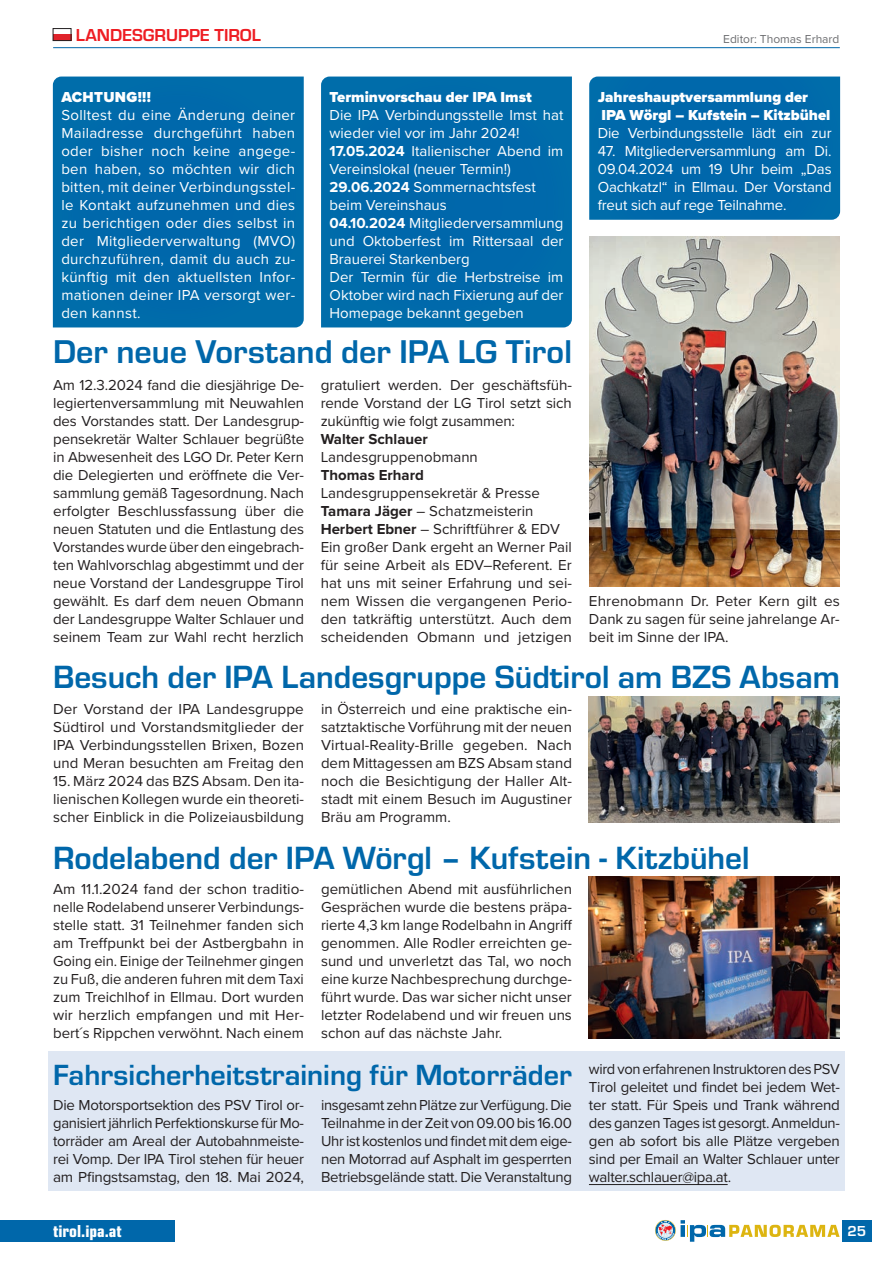
<style>
.page{position:relative;width:893px;height:1263px;background:#fff}
.page>*{position:absolute;margin:0;border:0;box-sizing:border-box;transform-origin:0 0}
.t1{font:700 34.2px "Eurostile";color:#0067aa}
.t2{font:700 33.3px "Eurostile";color:#0067aa}
.t3{font:700 30.3px "Eurostile";color:#0067aa}
.t4{font:700 18px "Eurostile";color:#ee1d23}
.t5{font:18px "Eurostile Con Hea";color:#fff}
.t6{font:15px/18px "Proxima Nova";color:#231f20;text-align:justify}
.t7{font:15px/18px "Proxima Nova";color:#fff;text-align:justify}
.t8{font:900 15px/18px "Proxima Nova";color:#fff}
.t9{font:700 15px "Proxima Nova";color:#231f20}
.t10{font:900 15px "Proxima Nova";letter-spacing:.02em;color:#fff}
.t11{font:700 15px "Eurostile";color:#fff}
.t12{font:12px "Proxima Nova";color:#6c6d70}
.s1{font-weight:700}
</style>
<div class="page">
<svg style="left:655px;top:1220px;width:184px;height:22px"></svg>
<hr style="left:53px;top:47px;width:787px;height:1px;background:#0067aa">
<img style="left:589px;top:237px;width:251px;height:350px">
<div style="left:48px;top:1051px;width:796px;height:140px;background:#dfe7f3"></div>
<div style="left:842px;top:1220px;width:30px;height:22px;background:#0067aa"></div>
<div style="left:0;top:1220px;width:175px;height:22px;background:#0067aa"></div>
<div style="left:53px;top:35px;width:18px;height:6px;background:#e0232b"></div>
<div style="left:53px;top:28px;width:18px;height:13px;border:1px solid #231f20"></div>
<div style="left:321px;top:77px;width:251px;height:250px;background:#0069ab"></div>
<div style="left:589px;top:77px;width:251px;height:143px;background:#0068ab"></div>
<div style="left:53px;top:77px;width:251px;height:250px;background:#0069ab"></div>
<img style="left:589px;top:876px;width:251px;height:162px">
<hr style="left:589px;top:1184px;width:139px;height:1px;background:#231f20">
<img style="left:589px;top:696px;width:251px;height:126px">
<p class="t4" style="left:76px;top:22px;width:187px">LANDESGRUPPE TIROL</p>
<p class="t12" style="left:723px;top:30px;width:118px">Editor: Thomas Erhard</p>
<p class="t10" style="left:61px;top:86px;width:91px">ACHTUNG!!!</p>
<p class="t7" style="left:61px;top:105px;width:235px">Solltest du eine Änderung deiner Mailadresse durchgeführt haben oder bisher noch keine angege&shy;ben haben, so möchten wir dich bitten, mit deiner Verbindungsstel&shy;le Kontakt aufzunehmen und dies zu berichtigen oder dies selbst in der Mitgliederverwaltung (MVO) durchzuführen, damit du auch zu&shy;künftig mit den aktuellsten Infor&shy;mationen deiner IPA versorgt wer&shy;den kannst.</p>
<p class="t8" style="left:330px;top:88px;width:204px">Terminvorschau der IPA Imst</p>
<p class="t7" style="left:330px;top:105px;width:235px;text-align:left">Die IPA Verbindungsstelle Imst hat wieder viel vor im Jahr 2024!<br><span class="s1">17.05.2024</span> Italienischer Abend im<br>Vereinslokal (neuer Termin!)<br><span class="s1">29.06.2024</span> Sommernachtsfest beim Vereinshaus<br><span class="s1">04.10.2024</span> Mitgliederversammlung und Oktoberfest im Rittersaal der<br>Brauerei Starkenberg<br>Der Termin für die Herbstreise im<br>Oktober wird nach Fixierung auf der<br>Homepage bekannt gegeben</p>
<h1 class="t1" style="left:53px;top:327px;width:520px">Der neue Vorstand der IPA LG Tirol</h1>
<p class="t6" style="left:53px;top:375px;width:253px">Am 12.3.2024 fand die diesjährige De&shy;legiertenversammlung mit Neuwahlen des Vorstandes statt. Der Landesgrup&shy;pensekretär Walter Schlauer begrüßte in Abwesenheit des LGO Dr. Peter Kern die Delegierten und eröffnete die Ver&shy;sammlung gemäß Tagesordnung. Nach erfolgter Beschlussfassung über die neuen Statuten und die Entlastung des Vorstandes wurde über den eingebrach&shy;ten Wahlvorschlag abgestimmt und der neue Vorstand der Landesgruppe Tirol gewählt. Es darf dem neuen Obmann der Landesgruppe Walter Schlauer und seinem Team zur Wahl recht herzlich</p>
<p class="t6" style="left:321px;top:375px;width:253px">gratuliert werden. Der geschäftsfüh&shy;rende Vorstand der LG Tirol setzt sich zukünftig wie folgt zusammen:</p>
<p class="t9" style="left:321px;top:428px;width:109px">Walter Schlauer</p>
<p class="t6" style="left:321px;top:447px;width:159px">Landesgruppenobmann</p>
<p class="t9" style="left:321px;top:464px;width:105px">Thomas Erhard</p>
<p class="t6" style="left:321px;top:483px;width:253px;text-align:left">Landesgruppensekretär &amp; Presse <span class="s1">Tamara Jäger</span> – Schatzmeisterin <span class="s1">Herbert Ebner</span> – Schriftführer &amp; EDV Ein großer Dank ergeht an Werner Pail für seine Arbeit als EDV–Referent. Er hat uns mit seiner Erfahrung und sei&shy;nem Wissen die vergangenen Perio&shy;den tatkräftig unterstützt. Auch dem scheidenden Obmann und jetzigen</p>
<p class="t8" style="left:598px;top:88px;width:234px">Jahreshauptversammlung der<br>IPA Wörgl – Kufstein – Kitzbühel</p>
<p class="t7" style="left:598px;top:123px;width:235px">Die Verbindungsstelle lädt ein zur</p>
<p class="t7" style="left:598px;top:141px;width:235px">47. Mitgliederversammlung am Di.<br>09.04.2024 um 19 Uhr beim „Das Oachkatzl“ in Ellmau. Der Vorstand freut sich auf rege Teilnahme.</p>
<p class="t6" style="left:589px;top:591px;width:252px">Ehrenobmann Dr. Peter Kern gilt es Dank zu sagen für seine jahrelange Ar&shy;beit im Sinne der IPA.</p>
<h2 class="t2" style="left:53px;top:653px;width:788px">Besuch der IPA Landesgruppe Südtirol am BZS Absam</h2>
<p class="t6" style="left:53px;top:699px;width:252px">Der Vorstand der IPA Landesgruppe Südtirol und Vorstandsmitglieder der IPA Verbindungsstellen Brixen, Bozen und Meran besuchten am Freitag den</p>
<p class="t6" style="left:53px;top:771px;width:252px">15. März 2024 das BZS Absam. Den ita&shy;lienischen Kollegen wurde ein theoreti&shy;scher Einblick in die Polizeiausbildung</p>
<p class="t6" style="left:321px;top:699px;width:252px">in Österreich und eine praktische ein&shy;satztaktische Vorführung mit der neuen Virtual-Reality-Brille gegeben. Nach dem Mittagessen am BZS Absam stand noch die Besichtigung der Haller Alt&shy;stadt mit einem Besuch im Augustiner Bräu am Programm.</p>
<h2 class="t2" style="left:53px;top:834px;width:698px">Rodelabend der IPA Wörgl – Kufstein - Kitzbühel</h2>
<p class="t6" style="left:53px;top:879px;width:252px">Am 11.1.2024 fand der schon traditio&shy;nelle Rodelabend unserer Verbindungs&shy;stelle statt. 31 Teilnehmer fanden sich am Treffpunkt bei der Astbergbahn in Going ein. Einige der Teilnehmer gingen zu Fuß, die anderen fuhren mit dem Taxi zum Treichlhof in Ellmau. Dort wurden wir herzlich empfangen und mit Her&shy;bert´s Rippchen verwöhnt. Nach einem</p>
<p class="t6" style="left:321px;top:879px;width:253px">gemütlichen Abend mit ausführlichen Gesprächen wurde die bestens präpa&shy;rierte 4,3 km lange Rodelbahn in Angriff genommen. Alle Rodler erreichten ge&shy;sund und unverletzt das Tal, wo noch eine kurze Nachbesprechung durchge&shy;führt wurde. Das war sicher nicht unser letzter Rodelabend und wir freuen uns schon auf das nächste Jahr.</p>
<h3 class="t3" style="left:53px;top:1053px;width:520px">Fahrsicherheitstraining für Motorräder</h3>
<p class="t6" style="left:53px;top:1095px;width:252px">Die Motorsportsektion des PSV Tirol or&shy;ganisiert jährlich Perfektionskurse für Mo&shy;torräder am Areal der Autobahnmeiste&shy;rei Vomp. Der IPA Tirol stehen für heuer am Pfingstsamstag, den 18. Mai 2024,</p>
<p class="t6" style="left:321px;top:1095px;width:252px">insgesamt zehn Plätze zur Verfügung. Die Teilnahme in der Zeit von 09.00 bis 16.00<br>Uhr ist kostenlos und findet mit dem eige&shy;nen Motorrad auf Asphalt im gesperrten Betriebsgelände statt. Die Veranstaltung</p>
<p class="t6" style="left:589px;top:1059px;width:253px">wird von erfahrenen Instruktoren des PSV Tirol geleitet und findet bei jedem Wet&shy;ter statt. Für Speis und Trank während des ganzen Tages ist gesorgt. Anmeldun&shy;gen ab sofort bis alle Plätze vergeben sind per Email an Walter Schlauer unter walter.schlauer@ipa.at.</p>
<p class="t5" style="left:53px;top:1218px;width:70px">tirol.ipa.at</p>
<p class="t11" style="left:847px;top:1220px;width:20px">25</p>
</div>
